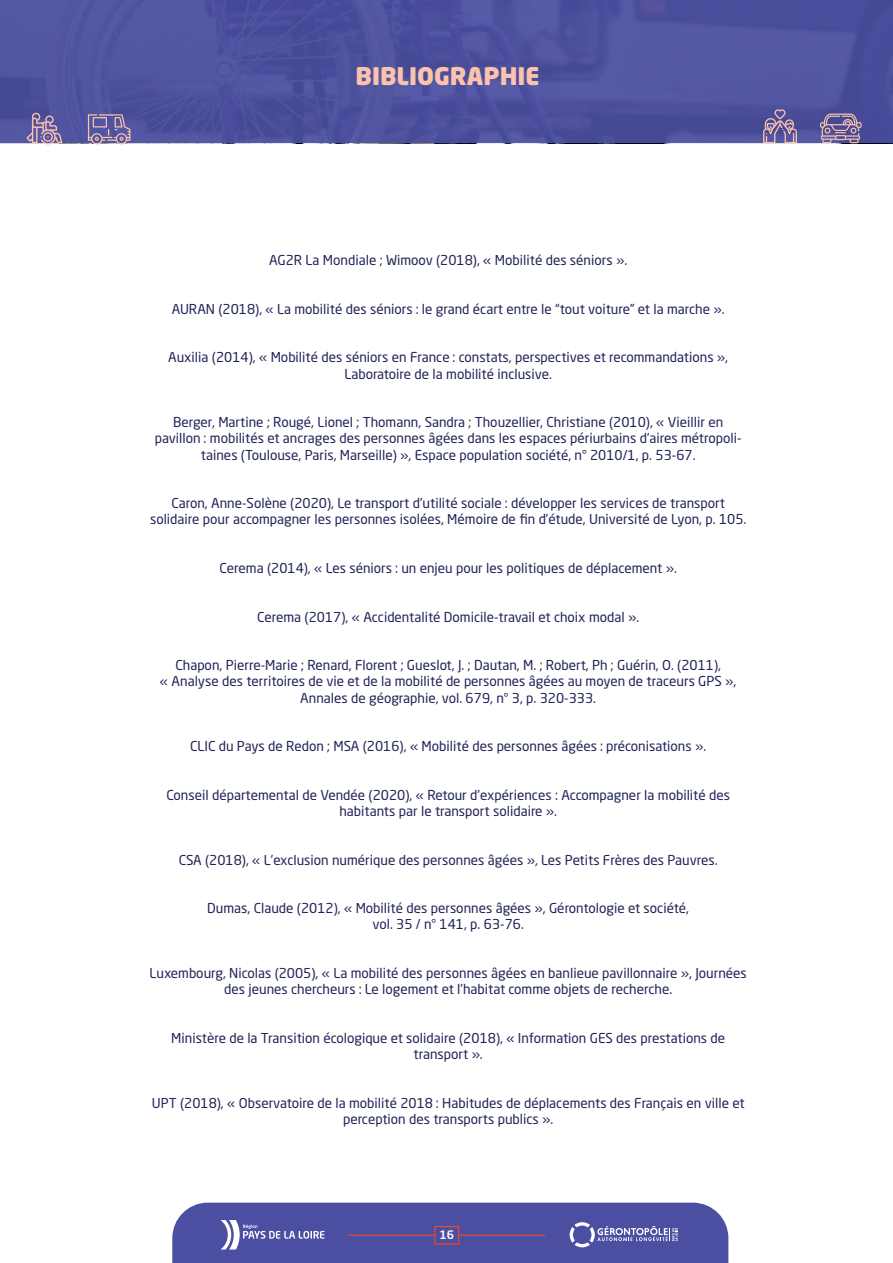
<style>
.page{position:relative;width:893px;height:1263px;background:#fff}
.page>*{position:absolute;margin:0;border:0;box-sizing:border-box;transform-origin:0 0}
.t1{font:900 24px "Neo Sans Std";color:#fbc3ac}
.t2{font:13.5px/16.2px "Neo Sans Std";color:#202458;text-align:center}
.t3{font:500 11.55px "Neo Sans Std";color:#fff}
</style>
<div class="page">
<div style="left:0;top:0;width:893px;height:143px;background:#4c4fa1"></div>
<svg style="left:26px;top:113px;width:36px;height:32px"></svg>
<svg style="left:763px;top:109px;width:34px;height:34px"></svg>
<svg style="left:88px;top:114px;width:42px;height:30px"></svg>
<svg style="left:820px;top:114px;width:42px;height:29px"></svg>
<svg style="left:172px;top:1202px;width:556px;height:61px;background:#5759a6"></svg>
<div style="left:434px;top:1226px;width:25px;height:18px;border:1px solid #f04925"></div>
<hr style="left:348px;top:1235px;width:87px;height:1px;background:#f04925">
<hr style="left:459px;top:1235px;width:86px;height:1px;background:#f04925">
<h1 class="t1" style="left:355px;top:60px;width:186px">BIBLIOGRAPHIE</h1>
<p class="t2" style="left:269px;top:252px;width:360px">AG2R La Mondiale ; Wimoov (2018), « Mobilité des séniors ».</p>
<p class="t2" style="left:172px;top:300px;width:554px">AURAN (2018), « La mobilité des séniors : le grand écart entre le “tout voiture” et la marche ».</p>
<p class="t2" style="left:168px;top:349px;width:561px">Auxilia (2014), « Mobilité des séniors en France : constats, perspectives et recommandations »,<br>Laboratoire de la mobilité inclusive.</p>
<p class="t2" style="left:155px;top:414px;width:588px">Berger, Martine ; Rougé, Lionel ; Thomann, Sandra ; Thouzellier, Christiane (2010), « Vieillir en pavillon : mobilités et ancrages des personnes âgées dans les espaces périurbains d’aires métropoli&shy;taines (Toulouse, Paris, Marseille) », Espace population société, n° 2010/1, p. 53-67.</p>
<p class="t2" style="left:150px;top:495px;width:598px">Caron, Anne-Solène (2020), Le transport d’utilité sociale : développer les services de transport solidaire pour accompagner les personnes isolées, Mémoire de fin d’étude, Université de Lyon, p. 105.</p>
<p class="t2" style="left:220px;top:560px;width:459px">Cerema (2014), « Les séniors : un enjeu pour les politiques de déplacement ».</p>
<p class="t2" style="left:257px;top:608px;width:384px">Cerema (2017), « Accidentalité Domicile-travail et choix modal ».</p>
<p class="t2" style="left:160px;top:657px;width:578px">Chapon, Pierre-Marie ; Renard, Florent ; Gueslot, J. ; Dautan, M. ; Robert, Ph ; Guérin, O. (2011),<br>« Analyse des territoires de vie et de la mobilité de personnes âgées au moyen de traceurs GPS »,<br>Annales de géographie, vol. 679, n° 3, p. 320-333.</p>
<p class="t2" style="left:190px;top:738px;width:517px">CLIC du Pays de Redon ; MSA (2016), « Mobilité des personnes âgées : préconisations ».</p>
<p class="t2" style="left:166px;top:786px;width:565px">Conseil départemental de Vendée (2020), « Retour d'expériences : Accompagner la mobilité des habitants par le transport solidaire ».</p>
<p class="t2" style="left:179px;top:851px;width:541px">CSA (2018), « L’exclusion numérique des personnes âgées », Les Petits Frères des Pauvres.</p>
<p class="t2" style="left:207px;top:900px;width:483px">Dumas, Claude (2012), « Mobilité des personnes âgées », Gérontologie et société, vol. 35 / n° 141, p. 63-76.</p>
<p class="t2" style="left:150px;top:965px;width:599px">Luxembourg, Nicolas (2005), « La mobilité des personnes âgées en banlieue pavillonnaire », Journées des jeunes chercheurs : Le logement et l’habitat comme objets de recherche.</p>
<p class="t2" style="left:171px;top:1029px;width:555px">Ministère de la Transition écologique et solidaire (2018), « Information GES des prestations de transport ».</p>
<p class="t2" style="left:152px;top:1094px;width:594px">UPT (2018), « Observatoire de la mobilité 2018 : Habitudes de déplacements des Français en ville et perception des transports publics ».</p>
<p class="t3" style="left:439px;top:1228px;width:16px">16</p>
</div>
